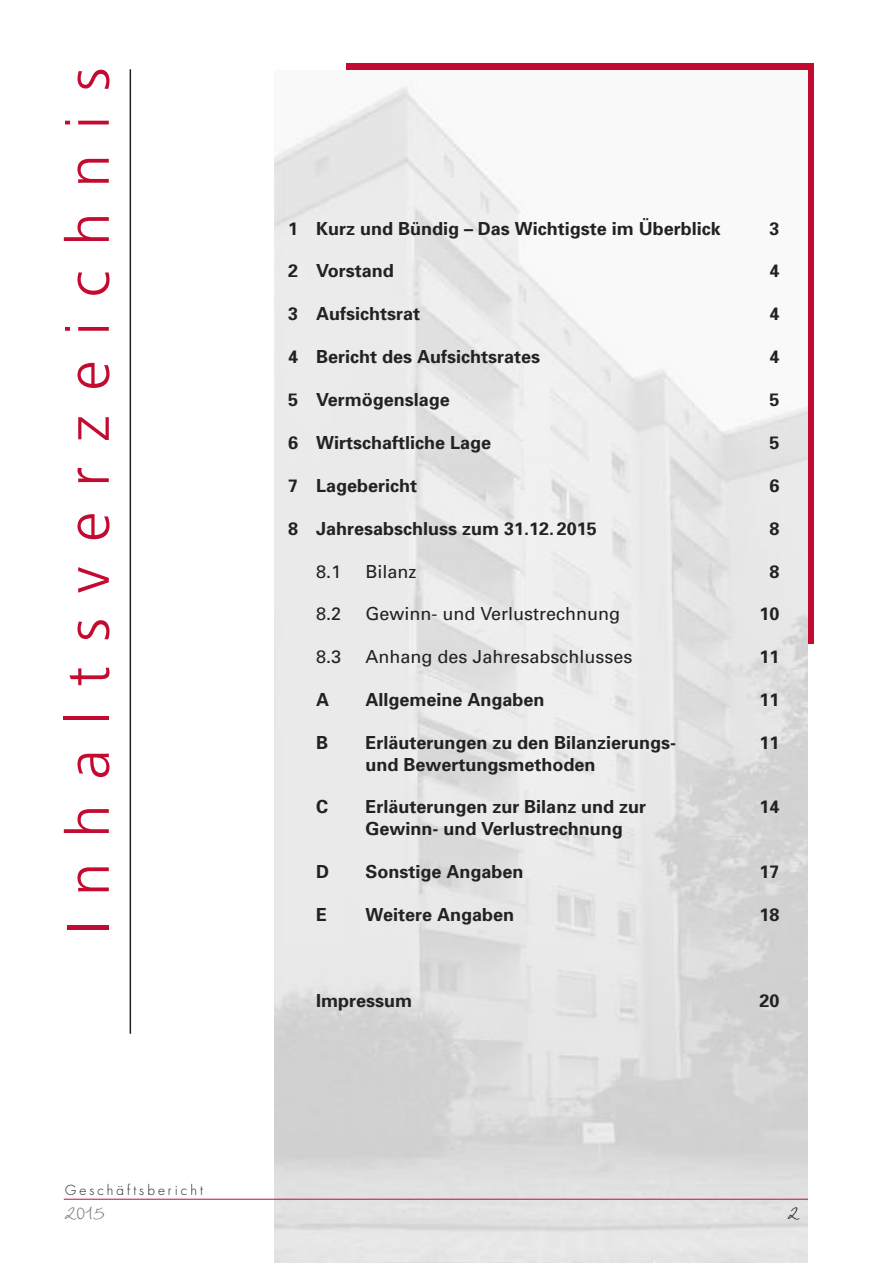
<style>
.page{position:relative;width:893px;height:1263px;background:#fff}
.page>*{position:absolute;margin:0;border:0;box-sizing:border-box;transform-origin:0 0}
.t1{font:300 60px "Frutiger";letter-spacing:.415em;color:#c30b31}
.t2{font:27px "Wiesbaden Swing";color:#7b7b7a}
.t3{font:27px "Wiesbaden Swing";color:#222221}
.t4{font:700 18px "Univers";color:#222221}
.t5{font:18px "Univers";color:#222221}
.t6{font:300 13.5px "Futura";letter-spacing:.225em;color:#222221}
</style>
<div class="page">
<div style="left:347px;top:64px;width:467px;height:580px;background:#c30b31"></div>
<img style="left:274px;top:70px;width:534px;height:1193px">
<hr style="left:64px;top:1199px;width:744px;height:1px;background:#c30b31">
<hr style="left:130px;top:69px;width:1px;height:965px;background:#222221">
<h1 class="t1" style="left:64px;top:934px;width:868px;rotate:-90deg">Inhaltsverzeichnis</h1>
<p class="t4" style="left:288px;top:222px;width:434px">1 Kurz und Bündig – Das Wichtigste im Überblick</p>
<p class="t4" style="left:769px;top:222px;width:12px">3</p>
<p class="t4" style="left:288px;top:264px;width:107px">2 Vorstand</p>
<p class="t4" style="left:769px;top:264px;width:12px">4</p>
<p class="t4" style="left:288px;top:307px;width:134px">3 Aufsichtsrat</p>
<p class="t4" style="left:769px;top:307px;width:12px">4</p>
<p class="t4" style="left:288px;top:350px;width:253px">4 Bericht des Aufsichtsrates</p>
<p class="t4" style="left:769px;top:350px;width:12px">4</p>
<p class="t4" style="left:288px;top:393px;width:163px">5 Vermögenslage</p>
<p class="t4" style="left:769px;top:393px;width:12px">5</p>
<p class="t4" style="left:288px;top:436px;width:205px">6 Wirtschaftliche Lage</p>
<p class="t4" style="left:769px;top:436px;width:12px">5</p>
<p class="t4" style="left:288px;top:479px;width:131px">7 Lagebericht</p>
<p class="t4" style="left:769px;top:479px;width:12px">6</p>
<p class="t4" style="left:288px;top:522px;width:310px">8 Jahresabschluss zum 31.12. 2015</p>
<p class="t4" style="left:769px;top:522px;width:12px">8</p>
<p class="t5" style="left:316px;top:564px;width:27px">8.1</p>
<p class="t5" style="left:365px;top:564px;width:53px">Bilanz</p>
<p class="t4" style="left:769px;top:564px;width:12px">8</p>
<p class="t5" style="left:316px;top:607px;width:27px">8.2</p>
<p class="t5" style="left:365px;top:607px;width:256px">Gewinn- und Verlustrechnung</p>
<p class="t4" style="left:759px;top:607px;width:22px">10</p>
<p class="t5" style="left:316px;top:650px;width:27px">8.3</p>
<p class="t5" style="left:365px;top:650px;width:268px">Anhang des Jahresabschlusses</p>
<p class="t4" style="left:759px;top:650px;width:22px">11</p>
<p class="t4" style="left:316px;top:693px;width:14px">A</p>
<p class="t4" style="left:365px;top:693px;width:180px">Allgemeine Angaben</p>
<p class="t4" style="left:759px;top:693px;width:22px">11</p>
<p class="t4" style="left:316px;top:736px;width:14px">B</p>
<p class="t4" style="left:365px;top:736px;width:312px">Erläuterungen zu den Bilanzierungs-</p>
<p class="t4" style="left:759px;top:736px;width:22px">11</p>
<p class="t4" style="left:365px;top:758px;width:232px">und Bewertungsmethoden</p>
<p class="t4" style="left:316px;top:800px;width:14px">C</p>
<p class="t4" style="left:365px;top:800px;width:282px">Erläuterungen zur Bilanz und zur</p>
<p class="t4" style="left:759px;top:800px;width:22px">14</p>
<p class="t4" style="left:365px;top:822px;width:259px">Gewinn- und Verlustrechnung</p>
<p class="t4" style="left:316px;top:865px;width:14px">D</p>
<p class="t4" style="left:365px;top:865px;width:159px">Sonstige Angaben</p>
<p class="t4" style="left:759px;top:865px;width:22px">17</p>
<p class="t4" style="left:316px;top:908px;width:12px">E</p>
<p class="t4" style="left:365px;top:908px;width:150px">Weitere Angaben</p>
<p class="t4" style="left:759px;top:908px;width:22px">18</p>
<p class="t4" style="left:316px;top:993px;width:97px">Impressum</p>
<p class="t4" style="left:759px;top:993px;width:22px">20</p>
<p class="t6" style="left:65px;top:1184px;width:139px">Geschäftsbericht</p>
<h2 class="t2" style="left:65px;top:1193px;width:41px">2015</h2>
<h2 class="t3" style="left:788px;top:1193px;width:12px">2</h2>
</div>
